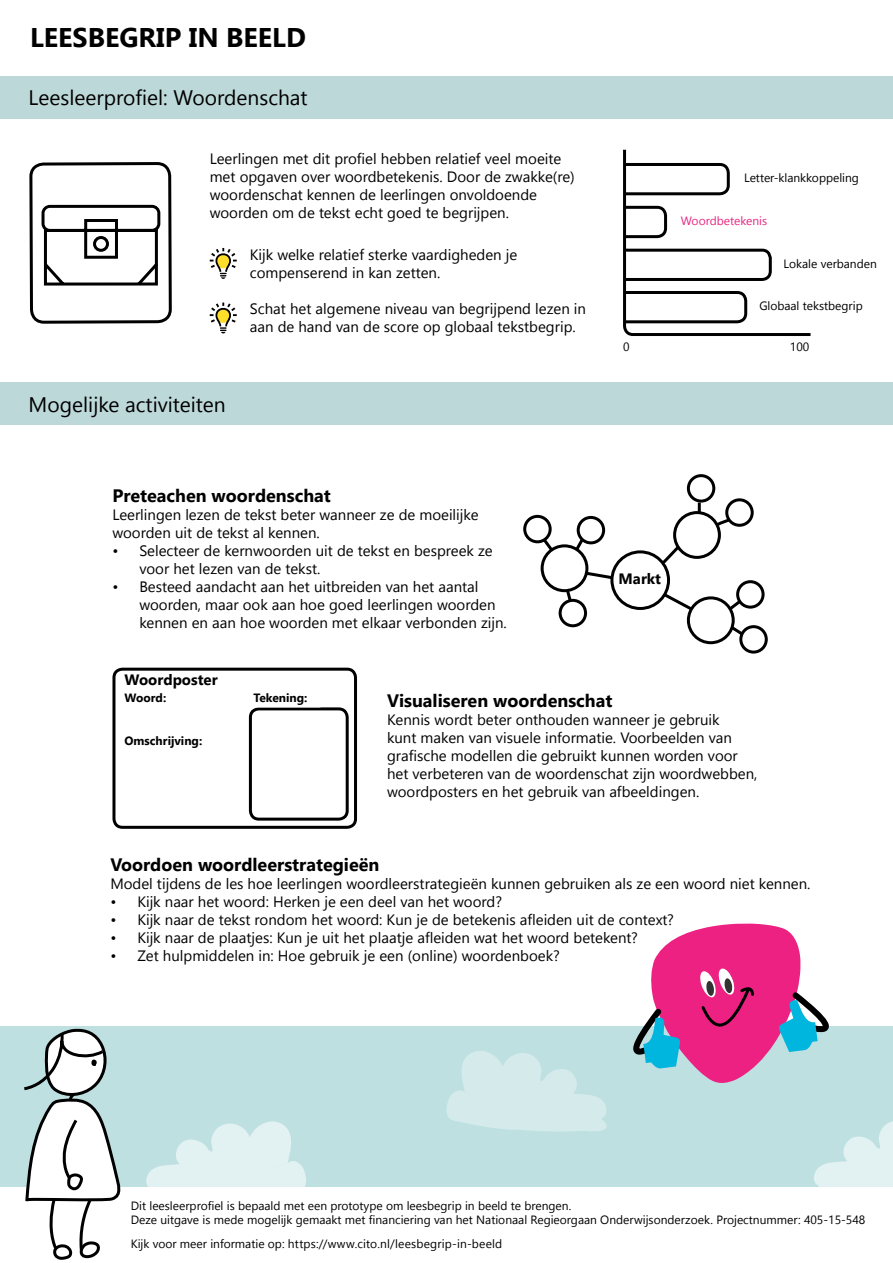
<style>
.page{position:relative;width:893px;height:1263px;background:#fff}
.page>*{position:absolute;margin:0;border:0;box-sizing:border-box;transform-origin:0 0}
.t1{font:700 27px "Gadugi";color:#000}
.t2{font:21px "Gadugi";color:#000}
.t3{font:700 18px "Gadugi";color:#000}
.t4{font:15px/18px "Gadugi";color:#000}
.t5{font:700 15px "Gadugi";color:#000}
.t6{font:12px/14.4px "Gadugi";color:#000}
.t7{font:700 12px "Gadugi";color:#000}
.t8{font:12px "Gadugi";color:#e72882}
</style>
<div class="page">
<div style="left:0;top:383px;width:893px;height:42px;background:#bdd8d9"></div>
<div style="left:0;top:1026px;width:893px;height:160px;background:#bfe0e1"></div>
<svg style="left:811px;top:1121px;width:82px;height:66px"></svg>
<svg style="left:446px;top:1051px;width:161px;height:81px"></svg>
<svg style="left:173px;top:1121px;width:136px;height:66px"></svg>
<svg style="left:633px;top:923px;width:196px;height:160px"></svg>
<div style="left:0;top:77px;width:893px;height:42px;background:#bdd8d9"></div>
<svg style="left:210px;top:248px;width:27px;height:31px"></svg>
<svg style="left:210px;top:302px;width:27px;height:31px"></svg>
<svg style="left:623px;top:149px;width:188px;height:187px"></svg>
<svg style="left:28px;top:76px;width:145px;height:1184px"></svg>
<svg style="left:31px;top:163px;width:139px;height:159px"></svg>
<div style="left:114px;top:669px;width:241px;height:158px;background:#fff;border-radius:9px"></div>
<div style="left:112px;top:668px;width:245px;height:161px;border:3px solid #000;border-radius:9px"></div>
<div style="left:249px;top:707px;width:100px;height:114px;border:3px solid #000;border-radius:9px"></div>
<div style="left:610px;top:550px;width:60px;height:60px;border:3px solid #000;border-radius:50%"></div>
<div style="left:673px;top:511px;width:48px;height:48px;border:3px solid #000;border-radius:50%"></div>
<div style="left:541px;top:544px;width:47px;height:48px;border:3px solid #000;border-radius:50%"></div>
<div style="left:687px;top:596px;width:48px;height:48px;border:3px solid #000;border-radius:50%"></div>
<div style="left:523px;top:515px;width:29px;height:28px;border:3px solid #000;border-radius:50%"></div>
<div style="left:559px;top:599px;width:28px;height:28px;border:3px solid #000;border-radius:50%"></div>
<div style="left:687px;top:474px;width:28px;height:29px;border:3px solid #000;border-radius:50%"></div>
<div style="left:577px;top:516px;width:28px;height:28px;border:3px solid #000;border-radius:50%"></div>
<div style="left:725px;top:498px;width:29px;height:29px;border:3px solid #000;border-radius:50%"></div>
<div style="left:736px;top:580px;width:29px;height:29px;border:3px solid #000;border-radius:50%"></div>
<div style="left:739px;top:625px;width:29px;height:29px;border:3px solid #000;border-radius:50%"></div>
<svg style="left:584px;top:570px;width:32px;height:11px"></svg>
<svg style="left:573px;top:535px;width:13px;height:19px"></svg>
<svg style="left:539px;top:535px;width:17px;height:19px"></svg>
<svg style="left:564px;top:587px;width:10px;height:18px"></svg>
<svg style="left:698px;top:503px;width:3px;height:9px"></svg>
<svg style="left:714px;top:517px;width:18px;height:11px"></svg>
<svg style="left:725px;top:597px;width:19px;height:16px"></svg>
<svg style="left:727px;top:623px;width:19px;height:15px"></svg>
<svg style="left:660px;top:590px;width:36px;height:23px"></svg>
<svg style="left:659px;top:543px;width:23px;height:24px"></svg>
<h1 class="t1" style="left:30px;top:21px;width:277px">LEESBEGRIP IN BEELD</h1>
<h2 class="t2" style="left:29px;top:85px;width:281px">Leesleerprofiel: Woordenschat</h2>
<p class="t4" style="left:210px;top:150px;width:366px">Leerlingen met dit profiel hebben relatief veel moeite met opgaven over woordbetekenis. Door de zwakke(re) woordenschat kennen de leerlingen onvoldoende woorden om de tekst echt goed te begrijpen.</p>
<h2 class="t2" style="left:29px;top:392px;width:199px">Mogelijke activiteiten</h2>
<p class="t4" style="left:250px;top:246px;width:269px">Kijk welke relatief sterke vaardigheden je compenserend in kan zetten.</p>
<p class="t4" style="left:250px;top:300px;width:338px">Schat het algemene niveau van begrijpend lezen in aan de hand van de score op globaal tekstbegrip.</p>
<p class="t3" style="left:112px;top:485px;width:220px">Preteachen woordenschat</p>
<p class="t4" style="left:112px;top:506px;width:368px">Leerlingen lezen de tekst beter wanneer ze de moeilijke woorden uit de tekst al kennen.</p>
<p class="t4" style="left:139px;top:542px;width:355px;text-indent:-27px">• Selecteer de kernwoorden uit de tekst en bespreek ze voor het lezen van de tekst.</p>
<p class="t4" style="left:139px;top:578px;width:369px;text-indent:-27px">• Besteed aandacht aan het uitbreiden van het aantal woorden, maar ook aan hoe goed leerlingen woorden kennen en aan hoe woorden met elkaar verbonden zijn.</p>
<p class="t6" style="left:744px;top:171px;width:116px">Letter-klankkoppeling</p>
<p class="t8" style="left:681px;top:213px;width:88px">Woordbetekenis</p>
<p class="t6" style="left:783px;top:256px;width:95px">Lokale verbanden</p>
<p class="t6" style="left:759px;top:299px;width:105px">Globaal tekstbegrip</p>
<p class="t6" style="left:623px;top:339px;width:8px">0</p>
<p class="t6" style="left:790px;top:339px;width:21px">100</p>
<p class="t5" style="left:619px;top:570px;width:44px">Markt</p>
<p class="t5" style="left:124px;top:671px;width:95px">Woordposter</p>
<p class="t7" style="left:124px;top:691px;width:43px">Woord:</p>
<p class="t7" style="left:124px;top:733px;width:79px">Omschrijving:</p>
<p class="t7" style="left:253px;top:691px;width:56px">Tekening:</p>
<p class="t3" style="left:387px;top:690px;width:227px">Visualiseren woordenschat</p>
<p class="t4" style="left:387px;top:710px;width:372px">Kennis wordt beter onthouden wanneer je gebruik<br>kunt maken van visuele informatie. Voorbeelden van grafische modellen die gebruikt kunnen worden voor het verbeteren van de woordenschat zijn woordwebben, woordposters en het gebruik van afbeeldingen.</p>
<p class="t3" style="left:110px;top:854px;width:271px">Voordoen woordleerstrategieën</p>
<p class="t4" style="left:110px;top:874px;width:702px">Model tijdens de les hoe leerlingen woordleerstrategieën kunnen gebruiken als ze een woord niet kennen.</p>
<p class="t4" style="left:110px;top:892px;width:393px">• Kijk naar het woord: Herken je een deel van het woord?</p>
<p class="t4" style="left:110px;top:910px;width:565px">• Kijk naar de tekst rondom het woord: Kun je de betekenis afleiden uit de context?</p>
<p class="t4" style="left:110px;top:928px;width:529px">• Kijk naar de plaatjes: Kun je uit het plaatje afleiden wat het woord betekent?</p>
<p class="t4" style="left:110px;top:946px;width:451px">• Zet hulpmiddelen in: Hoe gebruik je een (online) woordenboek?</p>
<p class="t6" style="left:131px;top:1198px;width:736px">Dit leesleerprofiel is bepaald met een prototype om leesbegrip in beeld te brengen.<br>Deze uitgave is mede mogelijk gemaakt met financiering van het Nationaal Regieorgaan Onderwijsonderzoek. Projectnummer: 405-15-548</p>
<p class="t6" style="left:131px;top:1236px;width:373px">Kijk voor meer informatie op: https://www.cito.nl/leesbegrip-in-beeld</p>
</div>
